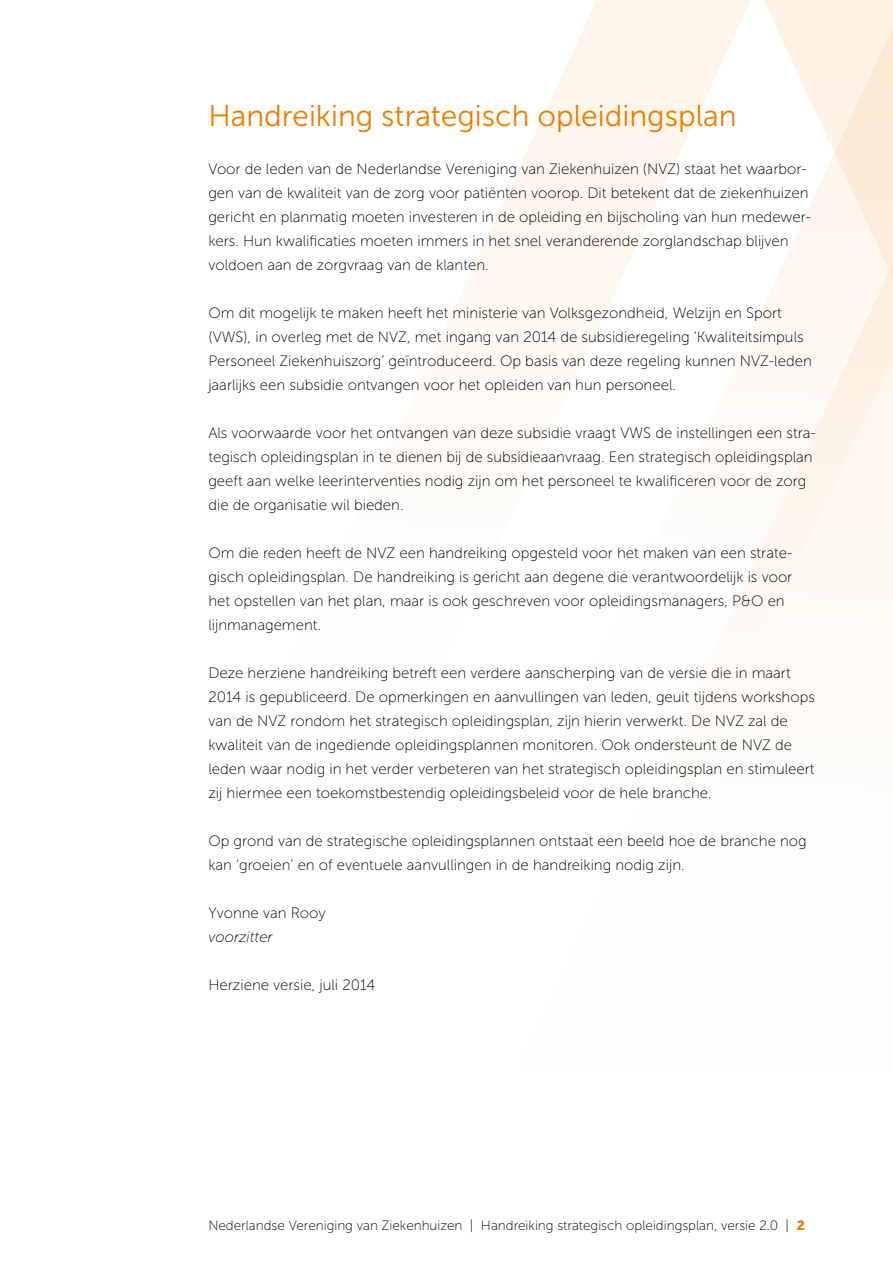
<style>
.page{position:relative;width:893px;height:1263px;background:#fff}
.page>*{position:absolute;margin:0;border:0;box-sizing:border-box;transform-origin:0 0}
.t1{font:30px "Museo Sans 300";color:#ef7d00}
.t2{font:15px/24px "Museo Sans 100";color:#000}
.t3{font:italic 15px "Museo Sans 100";color:#000}
.t4{font:13.5px "Museo Sans 100";color:#000}
.s1{font-family:"Museo Sans 900";color:#ef7d00}
</style>
<div class="page">
<svg style="left:415px;top:169px;width:104px;height:229px"></svg>
<svg style="left:519px;top:0;width:238px;height:635px"></svg>
<svg style="left:757px;top:0;width:136px;height:635px"></svg>
<h1 class="t1" style="left:208px;top:100px;width:530px">Handreiking strategisch opleidingsplan</h1>
<p class="t2" style="left:208px;top:157px;width:604px">Voor de leden van de Nederlandse Vereniging van Ziekenhuizen (NVZ) staat het waarbor&shy;gen van de kwaliteit van de zorg voor patiënten voorop. Dit betekent dat de ziekenhuizen gericht en planmatig moeten investeren in de opleiding en bijscholing van hun medewer&shy;kers. Hun kwalificaties moeten immers in het snel veranderende zorglandschap blijven voldoen aan de zorgvraag van de klanten.</p>
<p class="t2" style="left:208px;top:301px;width:605px">Om dit mogelijk te maken heeft het ministerie van Volksgezondheid, Welzijn en Sport (VWS), in overleg met de NVZ, met ingang van 2014 de subsidieregeling ‘Kwaliteitsimpuls Personeel Ziekenhuiszorg’ geïntroduceerd. Op basis van deze regeling kunnen NVZ-leden jaarlijks een subsidie ontvangen voor het opleiden van hun personeel.</p>
<p class="t2" style="left:208px;top:421px;width:609px">Als voorwaarde voor het ontvangen van deze subsidie vraagt VWS de instellingen een stra&shy;tegisch opleidingsplan in te dienen bij de subsidieaanvraag. Een strategisch opleidingsplan geeft aan welke leerinterventies nodig zijn om het personeel te kwalificeren voor de zorg die de organisatie wil bieden.</p>
<p class="t2" style="left:208px;top:541px;width:585px">Om die reden heeft de NVZ een handreiking opgesteld voor het maken van een strate&shy;gisch opleidingsplan. De handreiking is gericht aan degene die verantwoordelijk is voor het opstellen van het plan, maar is ook geschreven voor opleidingsmanagers, P&amp;O en lijnmanagement.</p>
<p class="t2" style="left:208px;top:661px;width:608px">Deze herziene handreiking betreft een verdere aanscherping van de versie die in maart 2014 is gepubliceerd. De opmerkingen en aanvullingen van leden, geuit tijdens workshops van de NVZ rondom het strategisch opleidingsplan, zijn hierin verwerkt. De NVZ zal de kwaliteit van de ingediende opleidingsplannen monitoren. Ook ondersteunt de NVZ de leden waar nodig in het verder verbeteren van het strategisch opleidingsplan en stimuleert zij hiermee een toekomstbestendig opleidingsbeleid voor de hele branche.</p>
<p class="t2" style="left:208px;top:829px;width:600px">Op grond van de strategische opleidingsplannen ontstaat een beeld hoe de branche nog kan ‘groeien’ en of eventuele aanvullingen in de handreiking nodig zijn.</p>
<p class="t2" style="left:208px;top:901px;width:119px">Yvonne van Rooy</p>
<p class="t3" style="left:208px;top:929px;width:66px">voorzitter</p>
<p class="t2" style="left:208px;top:973px;width:168px">Herziene versie, juli 2014</p>
<p class="t4" style="left:208px;top:1218px;width:598px">Nederlandse Vereniging van Ziekenhuizen | Handreiking strategisch opleidingsplan, versie 2.0 | <span class="s1">2</span></p>
</div>
